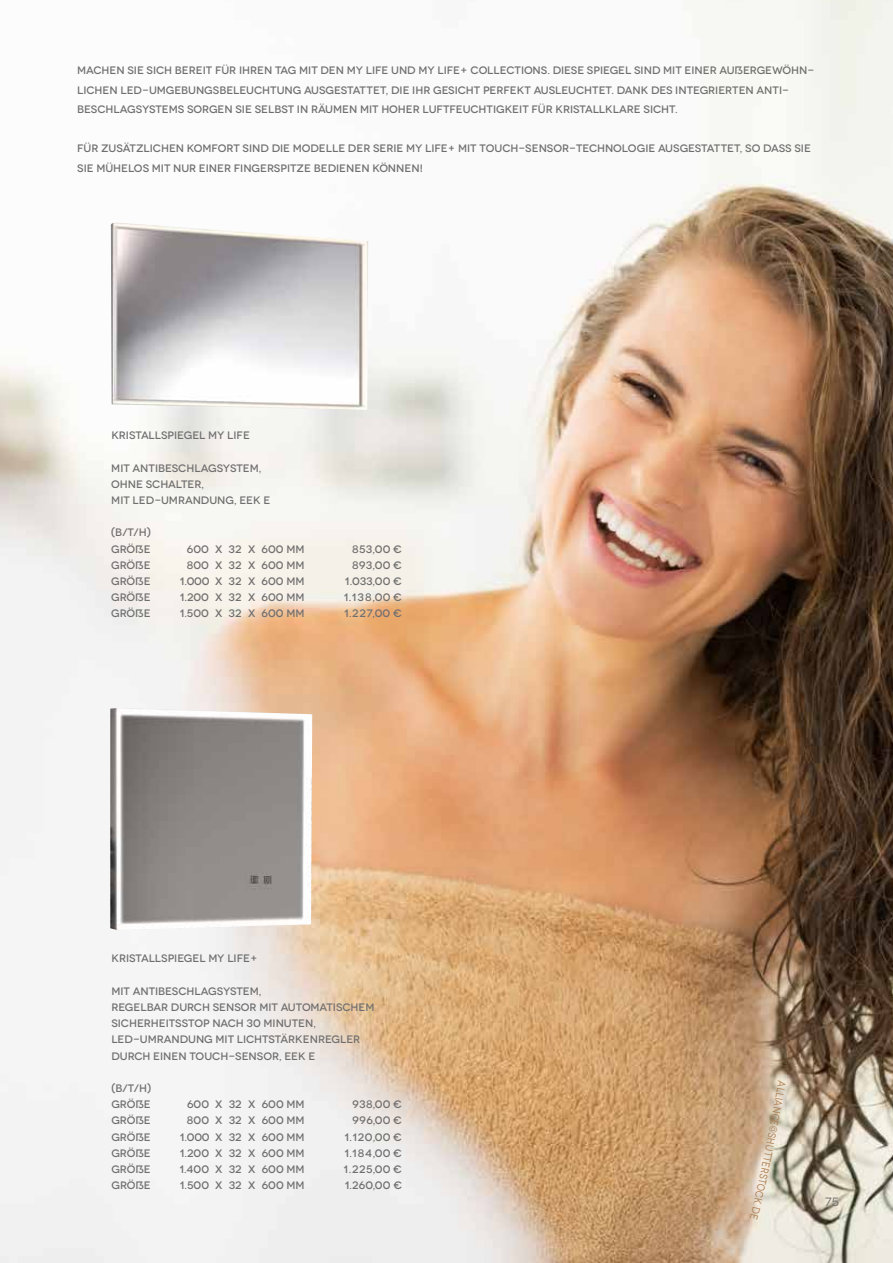
<style>
.page{position:relative;width:893px;height:1263px;background:#fff}
.page>*{position:absolute;margin:0;border:0;box-sizing:border-box;transform-origin:0 0}
.t1{font:12px "Novecentowide";color:#706f6f}
.t2{font:500 10.8px/16.2px "Novecentowide";color:#706f6f}
.t3{font:10.8px "Novecentowide";color:#af8054;scale:.83 1}
</style>
<div class="page">
<img style="left:0;top:0;width:893px;height:1263px">
<img style="left:111px;top:222px;width:257px;height:188px">
<img style="left:110px;top:708px;width:202px;height:222px">
<svg style="left:750px;top:1183px;width:16px;height:36px"></svg>
<p class="t2" style="left:77px;top:61px;width:739px;line-height:19.5px">MACHEN SIE SICH BEREIT FÜR IHREN TAG MIT DEN MY LIFE UND MY LIFE+ COLLECTIONS. DIESE SPIEGEL SIND MIT EINER AUßERGEWÖHN-<br>LICHEN LED-UMGEBUNGSBELEUCHTUNG AUSGESTATTET, DIE IHR GESICHT PERFEKT AUSLEUCHTET. DANK DES INTEGRIERTEN ANTI-<br>BESCHLAGSYSTEMS SORGEN SIE SELBST IN RÄUMEN MIT HOHER LUFTFEUCHTIGKEIT FÜR KRISTALLKLARE SICHT.</p>
<p class="t2" style="left:77px;top:139px;width:735px;line-height:19.5px">FÜR ZUSÄTZLICHEN KOMFORT SIND DIE MODELLE DER SERIE MY LIFE+ MIT TOUCH-SENSOR-TECHNOLOGIE AUSGESTATTET, SO DASS SIE<br>SIE MÜHELOS MIT NUR EINER FINGERSPITZE BEDIENEN KÖNNEN!</p>
<p class="t2" style="left:111px;top:427px;width:140px">KRISTALLSPIEGEL MY LIFE</p>
<p class="t2" style="left:111px;top:460px;width:161px">MIT ANTIBESCHLAGSYSTEM,<br>OHNE SCHALTER,<br>MIT LED-UMRANDUNG, EEK E</p>
<p class="t2" style="left:111px;top:525px;width:41px">(B/T/H)<br>GRÖßE</p>
<p class="t2" style="left:187px;top:541px;width:119px">600 X 32 X 600 MM</p>
<p class="t2" style="left:352px;top:541px;width:51px">853,00 €</p>
<p class="t2" style="left:111px;top:557px;width:41px">GRÖßE</p>
<p class="t2" style="left:187px;top:557px;width:119px">800 X 32 X 600 MM</p>
<p class="t2" style="left:352px;top:557px;width:51px">893,00 €</p>
<p class="t2" style="left:111px;top:573px;width:41px">GRÖßE</p>
<p class="t2" style="left:180px;top:573px;width:126px">1.000 X 32 X 600 MM</p>
<p class="t2" style="left:345px;top:573px;width:58px">1.033,00 €</p>
<p class="t2" style="left:111px;top:589px;width:41px">GRÖßE</p>
<p class="t2" style="left:180px;top:589px;width:126px">1.200 X 32 X 600 MM</p>
<p class="t2" style="left:344px;top:589px;width:59px">1.138,00 €</p>
<p class="t2" style="left:111px;top:606px;width:41px">GRÖßE</p>
<p class="t2" style="left:180px;top:606px;width:126px">1.500 X 32 X 600 MM</p>
<p class="t2" style="left:344px;top:606px;width:59px">1.227,00 €</p>
<p class="t2" style="left:111px;top:951px;width:148px">KRISTALLSPIEGEL MY LIFE+</p>
<p class="t2" style="left:111px;top:983px;width:265px">MIT ANTIBESCHLAGSYSTEM,<br>REGELBAR DURCH SENSOR MIT AUTOMATISCHEM SICHERHEITSSTOP NACH 30 MINUTEN, LED-UMRANDUNG MIT LICHTSTÄRKENREGLER DURCH EINEN TOUCH-SENSOR, EEK E</p>
<p class="t2" style="left:111px;top:1080px;width:41px">(B/T/H)<br>GRÖßE</p>
<p class="t2" style="left:187px;top:1096px;width:119px">600 X 32 X 600 MM</p>
<p class="t2" style="left:352px;top:1096px;width:51px">938,00 €</p>
<p class="t2" style="left:111px;top:1112px;width:41px">GRÖßE</p>
<p class="t2" style="left:187px;top:1112px;width:119px">800 X 32 X 600 MM</p>
<p class="t2" style="left:353px;top:1112px;width:51px">996,00 €</p>
<p class="t2" style="left:111px;top:1129px;width:41px">GRÖßE</p>
<p class="t2" style="left:180px;top:1129px;width:126px">1.000 X 32 X 600 MM</p>
<p class="t2" style="left:344px;top:1129px;width:59px">1.120,00 €</p>
<p class="t2" style="left:111px;top:1145px;width:41px">GRÖßE</p>
<p class="t2" style="left:180px;top:1145px;width:126px">1.200 X 32 X 600 MM</p>
<p class="t2" style="left:345px;top:1145px;width:59px">1.184,00 €</p>
<p class="t2" style="left:111px;top:1161px;width:41px">GRÖßE</p>
<p class="t2" style="left:180px;top:1161px;width:127px">1.400 X 32 X 600 MM</p>
<p class="t2" style="left:343px;top:1161px;width:60px">1.225,00 €</p>
<p class="t2" style="left:111px;top:1177px;width:41px">GRÖßE</p>
<p class="t2" style="left:180px;top:1177px;width:126px">1.500 X 32 X 600 MM</p>
<p class="t2" style="left:345px;top:1177px;width:59px">1.260,00 €</p>
<p class="t3" style="left:788px;top:1082px;width:25px;rotate:100deg">ALLI</p>
<p class="t3" style="left:785px;top:1101px;width:64px;rotate:101deg">ANCE@SHU</p>
<p class="t3" style="left:775px;top:1153px;width:42px;rotate:102deg">TTERST</p>
<p class="t1" style="left:825px;top:1195px;width:15px">75</p>
</div>
